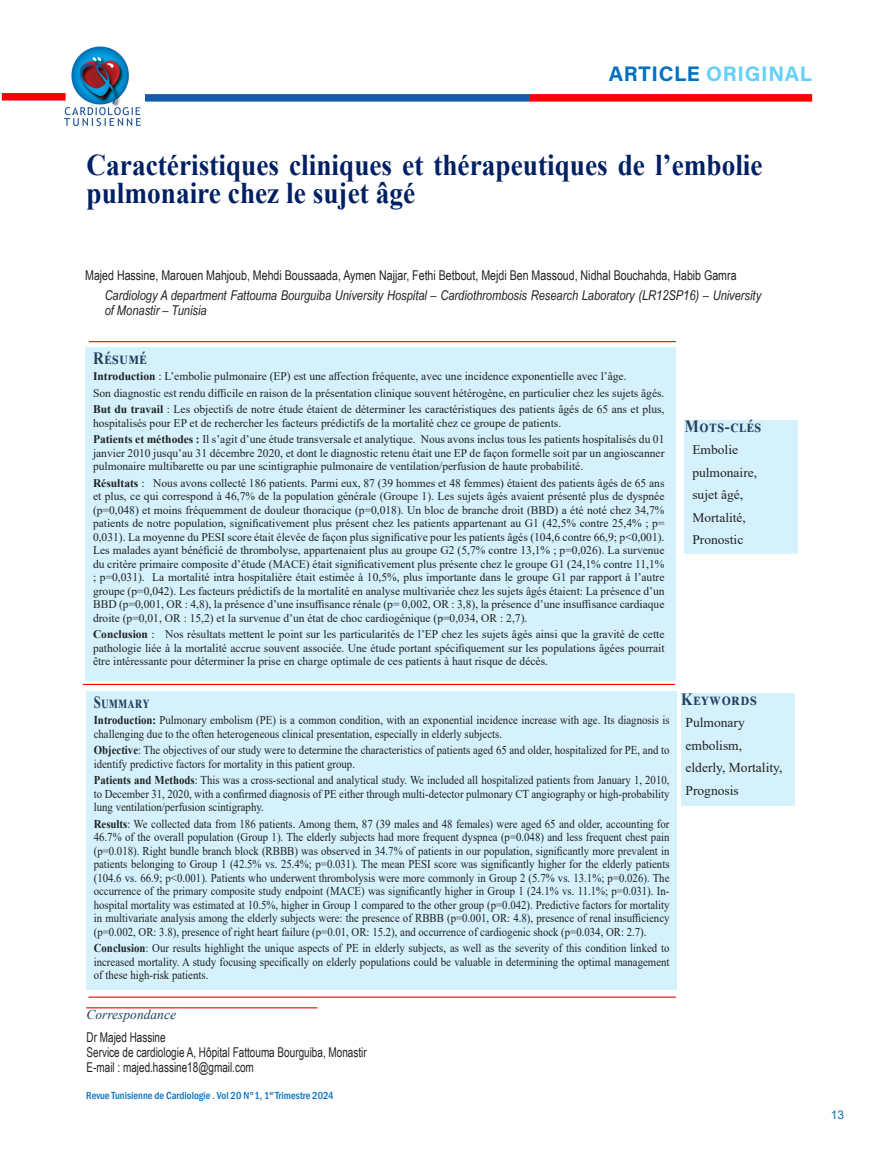
<style>
.page{position:relative;width:893px;height:1149px;background:#fff}
.page>*{position:absolute;margin:0;border:0;box-sizing:border-box;transform-origin:0 0}
.t1{font:700 30px/28.5px "Times New Roman";color:#002064;scale:.91 1}
.t2{font:21px "Acumin Variable Concept";letter-spacing:.07em;color:#66d0f6}
.t3{font:700 17.1px "Times New Roman";letter-spacing:.05em;color:#243f60;scale:.87 1}
.t4{font:700 17.1px "Times New Roman";letter-spacing:.05em;color:#243f60;scale:.74 1}
.t5{font:italic 13.5px/15px "Arial Narrow";color:#231f20}
.t6{font:13.5px "Arial Narrow";color:#231f20;scale:.96 1}
.t7{font:13.5px "Arial Narrow";color:#231f20;scale:.9 1}
.t8{font:13.5px/22.5px "Times New Roman";color:#202122}
.t9{font:italic 13.5px "Times New Roman";color:#243f60}
.t10{font:13.05px "Times New Roman";color:#202122}
.t11{font:12px/13.5px "Times New Roman";color:#202122;text-align:justify;scale:.9 1}
.t12{font:12px "Arial";color:#0070c0}
.t13{font:11.7px/13.5px "Times New Roman";color:#202122;text-align:justify}
.t14{font:500 condensed 10.5px "Franklin Gothic";color:#0070c0}
.s1{color:#0070c0}
.s2{font-weight:700}
</style>
<div class="page">
<div style="left:530px;top:94px;width:282px;height:8px;background:#f00"></div>
<div style="left:134px;top:94px;width:396px;height:8px;background:#135cab"></div>
<hr style="left:86px;top:1006px;width:231px;height:2px;background:#f00">
<img style="left:55px;top:46px;width:89px;height:81px">
<div style="left:2px;top:93px;width:64px;height:7px;background:#f00"></div>
<hr style="left:89px;top:341px;width:587px;height:1px;background:#f00">
<hr style="left:83px;top:683px;width:592px;height:1px;background:#f00">
<hr style="left:89px;top:996px;width:587px;height:1px;background:#f00">
<div style="left:685px;top:420px;width:113px;height:133px;background:#d4f1fc"></div>
<div style="left:86px;top:347px;width:590px;height:333px;background:#d4f1fc"></div>
<div style="left:681px;top:693px;width:113px;height:112px;background:#d4f1fc"></div>
<div style="left:86px;top:691px;width:591px;height:298px;background:#d4f1fc"></div>
<p class="t2" style="left:609px;top:59px;width:204px"><span class="s1">ARTICLE</span> ORIGINAL</p>
<p class="t1" style="left:87px;top:150px;width:744px">Caractéristiques cliniques et thérapeutiques de l’embolie pulmonaire chez le sujet âgé</p>
<p class="t6" style="left:85px;top:265px;width:680px">Majed Hassine, Marouen Mahjoub, Mehdi Boussaada, Aymen Najjar, Fethi Betbout, Mejdi Ben Massoud, Nidhal Bouchahda, Habib Gamra</p>
<p class="t5" style="left:105px;top:287px;width:658px">Cardiology A department Fattouma Bourguiba University Hospital – Cardiothrombosis Research Laboratory (LR12SP16) – University of Monastir – Tunisia</p>
<p class="t3" style="left:93px;top:345px;width:63px">Résumé</p>
<p class="t13" style="left:93px;top:369px;width:535px"><span class="s2">Introduction</span> : L’embolie pulmonaire (EP) est une affection fréquente, avec une incidence exponentielle avec l’âge.</p>
<p class="t13" style="left:93px;top:385px;width:573px">Son diagnostic est rendu difficile en raison de la présentation clinique souvent hétérogène, en particulier chez les sujets âgés.</p>
<p class="t13" style="left:93px;top:402px;width:573px"><span class="s2">But du travail</span> : Les objectifs de notre étude étaient de déterminer les caractéristiques des patients âgés de 65 ans et plus, hospitalisés pour EP et de rechercher les facteurs prédictifs de la mortalité chez ce groupe de patients.</p>
<p class="t13" style="left:93px;top:432px;width:573px"><span class="s2">Patients et méthodes :</span> Il s’agit d’une étude transversale et analytique. Nous avons inclus tous les patients hospitalisés du 01 janvier 2010 jusqu’au 31 décembre 2020, et dont le diagnostic retenu était une EP de façon formelle soit par un angioscanner pulmonaire multibarette ou par une scintigraphie pulmonaire de ventilation/perfusion de haute probabilité.</p>
<p class="t13" style="left:93px;top:475px;width:573px"><span class="s2">Résultats</span> : Nous avons collecté 186 patients. Parmi eux, 87 (39 hommes et 48 femmes) étaient des patients âgés de 65 ans et plus, ce qui correspond à 46,7% de la population générale (Groupe 1). Les sujets âgés avaient présenté plus de dyspnée (p=0,048) et moins fréquemment de douleur thoracique (p=0,018). Un bloc de branche droit (BBD) a été noté chez 34,7% patients de notre population, significativement plus présent chez les patients appartenant au G1 (42,5% contre 25,4% ; p= 0,031). La moyenne du PESI score était élevée de façon plus significative pour les patients âgés (104,6 contre 66,9; p&lt;0,001).<br>Les malades ayant bénéficié de thrombolyse, appartenaient plus au groupe G2 (5,7% contre 13,1% ; p=0,026). La survenue du critère primaire composite d’étude (MACE) était significativement plus présente chez le groupe G1 (24,1% contre 11,1% ; p=0,031). La mortalité intra hospitalière était estimée à 10,5%, plus importante dans le groupe G1 par rapport à l’autre groupe (p=0,042). Les facteurs prédictifs de la mortalité en analyse multivariée chez les sujets âgés étaient: La présence d’un BBD (p=0,001, OR : 4,8), la présence d’une insuffisance rénale (p= 0,002, OR : 3,8), la présence d’une insuffisance cardiaque droite (p=0,01, OR : 15,2) et la survenue d’un état de choc cardiogénique (p=0,034, OR : 2,7).</p>
<p class="t13" style="left:93px;top:627px;width:573px"><span class="s2">Conclusion</span> : Nos résultats mettent le point sur les particularités de l’EP chez les sujets âgés ainsi que la gravité de cette pathologie liée à la mortalité accrue souvent associée. Une étude portant spécifiquement sur les populations âgées pourrait être intéressante pour déterminer la prise en charge optimale de ces patients à haut risque de décès.</p>
<p class="t4" style="left:94px;top:689px;width:77px">Summary</p>
<p class="t11" style="left:94px;top:712px;width:641px"><span class="s2">Introduction:</span> Pulmonary embolism (PE) is a common condition, with an exponential incidence increase with age. Its diagnosis is challenging due to the often heterogeneous clinical presentation, especially in elderly subjects.</p>
<p class="t11" style="left:94px;top:742px;width:641px"><span class="s2">Objective</span>: The objectives of our study were to determine the characteristics of patients aged 65 and older, hospitalized for PE, and to identify predictive factors for mortality in this patient group.</p>
<p class="t11" style="left:94px;top:772px;width:641px"><span class="s2">Patients and Methods</span>: This was a cross-sectional and analytical study. We included all hospitalized patients from January 1, 2010, to December 31, 2020, with a confirmed diagnosis of PE either through multi-detector pulmonary CT angiography or high-probability lung ventilation/perfusion scintigraphy.</p>
<p class="t11" style="left:94px;top:816px;width:641px"><span class="s2">Results</span>: We collected data from 186 patients. Among them, 87 (39 males and 48 females) were aged 65 and older, accounting for 46.7% of the overall population (Group 1). The elderly subjects had more frequent dyspnea (p=0.048) and less frequent chest pain (p=0.018). Right bundle branch block (RBBB) was observed in 34.7% of patients in our population, significantly more prevalent in patients belonging to Group 1 (42.5% vs. 25.4%; p=0.031). The mean PESI score was significantly higher for the elderly patients (104.6 vs. 66.9; p&lt;0.001). Patients who underwent thrombolysis were more commonly in Group 2 (5.7% vs. 13.1%; p=0.026). The occurrence of the primary composite study endpoint (MACE) was significantly higher in Group 1 (24.1% vs. 11.1%; p=0.031). In&shy;hospital mortality was estimated at 10.5%, higher in Group 1 compared to the other group (p=0.042). Predictive factors for mortality in multivariate analysis among the elderly subjects were: the presence of RBBB (p=0.001, OR: 4.8), presence of renal insufficiency (p=0.002, OR: 3.8), presence of right heart failure (p=0.01, OR: 15.2), and occurrence of cardiogenic shock (p=0.034, OR: 2.7).</p>
<p class="t11" style="left:94px;top:940px;width:641px"><span class="s2">Conclusion</span>: Our results highlight the unique aspects of PE in elderly subjects, as well as the severity of this condition linked to increased mortality. A study focusing specifically on elderly populations could be valuable in determining the optimal management of these high-risk patients.</p>
<p class="t9" style="left:87px;top:1004px;width:91px">Correspondance</p>
<p class="t7" style="left:87px;top:1027px;width:89px">Dr Majed Hassine</p>
<p class="t7" style="left:87px;top:1042px;width:313px">Service de cardiologie A, Hôpital Fattouma Bourguiba, Monastir</p>
<p class="t7" style="left:87px;top:1057px;width:187px">E-mail : majed.hassine18@gmail.com</p>
<p class="t14" style="left:86px;top:1088px;width:249px">Revue Tunisienne de Cardiologie . Vol 20 N°1, 1<sup>er</sup> Trimestre 2024</p>
<p class="t3" style="left:685px;top:413px;width:89px">Mots-clés</p>
<p class="t10" style="left:692px;top:440px;width:47px">Embolie</p>
<p class="t10" style="left:692px;top:463px;width:66px">pulmonaire,</p>
<p class="t10" style="left:692px;top:485px;width:52px">sujet âgé,</p>
<p class="t10" style="left:692px;top:508px;width:55px">Mortalité,</p>
<p class="t10" style="left:692px;top:530px;width:53px">Pronostic</p>
<p class="t3" style="left:681px;top:686px;width:89px">Keywords</p>
<p class="t8" style="left:686px;top:710px;width:98px">Pulmonary embolism, elderly, Mortality,<br>Prognosis</p>
<p class="t12" style="left:831px;top:1106px;width:15px">13</p>
</div>
